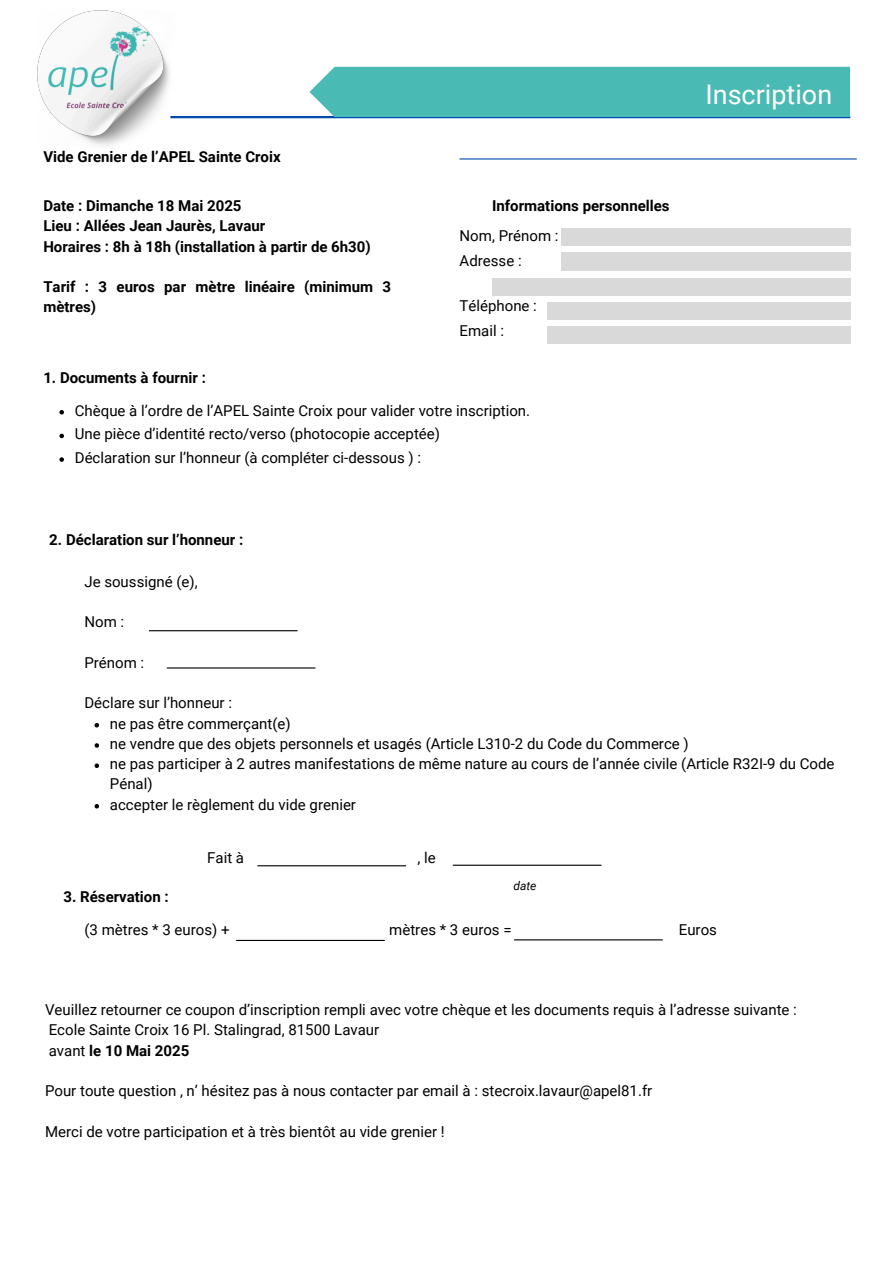
<style>
.page{position:relative;width:894px;height:1264px;background:#fff}
.page>*{position:absolute;margin:0;border:0;box-sizing:border-box;transform-origin:0 0}
.t1{font:27px "Roboto";color:#fff}
.t2{font:15px/20.2px "Roboto";color:#000}
.t3{font:700 15px/20.2px "Roboto";color:#000}
.t4{font:italic 12px "Roboto";color:#000}
.s1{font-weight:700}
</style>
<div class="page">
<hr style="left:170px;top:116px;width:680px;height:2px;background:#004aad">
<svg style="left:59px;top:410px;width:5px;height:4px"></svg>
<svg style="left:59px;top:433px;width:5px;height:5px"></svg>
<svg style="left:59px;top:457px;width:5px;height:5px"></svg>
<div style="left:560px;top:229px;width:290px;height:17px;background:#d9d9d9"></div>
<div style="left:560px;top:252px;width:290px;height:18px;background:#d9d9d9"></div>
<div style="left:492px;top:278px;width:358px;height:18px;background:#d9d9d9"></div>
<div style="left:547px;top:302px;width:303px;height:18px;background:#d9d9d9"></div>
<div style="left:547px;top:326px;width:303px;height:18px;background:#d9d9d9"></div>
<div style="left:309px;top:67px;width:541px;height:50px;background:#4abab5"></div>
<svg style="left:94px;top:723px;width:5px;height:4px"></svg>
<svg style="left:94px;top:743px;width:5px;height:4px"></svg>
<svg style="left:94px;top:763px;width:5px;height:5px"></svg>
<svg style="left:94px;top:804px;width:5px;height:4px"></svg>
<hr style="left:257px;top:865px;width:149px;height:1px;background:#000">
<hr style="left:459px;top:158px;width:397px;height:1px;background:#004aad">
<img style="left:38px;top:10px;width:138px;height:136px">
<hr style="left:452px;top:864px;width:149px;height:1px;background:#000">
<hr style="left:167px;top:667px;width:148px;height:1px;background:#000">
<hr style="left:149px;top:630px;width:148px;height:1px;background:#000">
<hr style="left:236px;top:939px;width:148px;height:2px;background:#000">
<hr style="left:514px;top:939px;width:148px;height:1px;background:#000">
<p class="t3" style="left:43px;top:147px;width:239px">Vide Grenier de l’APEL Sainte Croix</p>
<p class="t3" style="left:43px;top:196px;width:329px">Date : Dimanche 18 Mai 2025<br>Lieu : Allées Jean Jaurès, Lavaur<br>Horaires : 8h à 18h (installation à partir de 6h30)</p>
<h2 class="t3" style="left:43px;top:277px;width:349px">Tarif : 3 euros par mètre linéaire (minimum 3 mètres)</h2>
<h3 class="t3" style="left:43px;top:367px;width:164px">1. Documents à fournir :</h3>
<h3 class="t3" style="left:492px;top:196px;width:179px">Informations personnelles</h3>
<p class="t2" style="left:459px;top:223px;width:100px;line-height:24.8px">Nom, Prénom :<br>Adresse :</p>
<h3 class="t2" style="left:459px;top:293px;width:79px;line-height:24.8px">Téléphone :<br>Email :</h3>
<p class="t2" style="left:75px;top:400px;width:456px">Chèque à l’ordre de l’APEL Sainte Croix pour valider votre inscription.</p>
<h1 class="t2" style="left:75px;top:424px;width:366px">Une pièce d’identité recto/verso (photocopie acceptée)</h1>
<p class="t2" style="left:75px;top:447px;width:347px">Déclaration sur l’honneur (à compléter ci-dessous ) :</p>
<h3 class="t3" style="left:49px;top:530px;width:195px">2. Déclaration sur l’honneur :</h3>
<h2 class="t1" style="left:705px;top:79px;width:128px">Inscription</h2>
<h2 class="t2" style="left:84px;top:571px;width:115px">Je soussigné (e),</h2>
<h2 class="t2" style="left:84px;top:612px;width:41px">Nom :</h2>
<h2 class="t2" style="left:84px;top:652px;width:61px">Prénom :</h2>
<h3 class="t2" style="left:84px;top:693px;width:149px">Déclare sur l’honneur :</h3>
<h3 class="t2" style="left:110px;top:713px;width:182px">ne pas être commerçant(e)</h3>
<h2 class="t2" style="left:110px;top:733px;width:580px">ne vendre que des objets personnels et usagés (Article L310-2 du Code du Commerce )</h2>
<p class="t2" style="left:110px;top:754px;width:726px">ne pas participer à 2 autres manifestations de même nature au cours de l’année civile (Article R32I-9 du Code<br>Pénal)</p>
<p class="t2" style="left:110px;top:794px;width:247px">accepter le règlement du vide grenier</p>
<p class="t2" style="left:207px;top:847px;width:38px">Fait à</p>
<p class="t2" style="left:417px;top:847px;width:20px">, le</p>
<p class="t4" style="left:513px;top:879px;width:25px">date</p>
<h3 class="t3" style="left:64px;top:887px;width:107px">3. Réservation :</h3>
<p class="t2" style="left:84px;top:919px;width:146px">(3 mètres * 3 euros) +</p>
<p class="t2" style="left:389px;top:919px;width:124px">mètres * 3 euros =</p>
<p class="t2" style="left:678px;top:919px;width:40px">Euros</p>
<p class="t2" style="left:45px;top:999px;width:753px">Veuillez retourner ce coupon d’inscription rempli avec votre chèque et les documents requis à l’adresse suivante :<br>Ecole Sainte Croix 16 Pl. Stalingrad, 81500 Lavaur<br>avant <span class="s1">le 10 Mai 2025</span></p>
<p class="t2" style="left:45px;top:1080px;width:608px">Pour toute question , n’ hésitez pas à nous contacter par email à : stecroix.lavaur@apel81.fr</p>
<p class="t2" style="left:45px;top:1121px;width:401px">Merci de votre participation et à très bientôt au vide grenier !</p>
</div>
